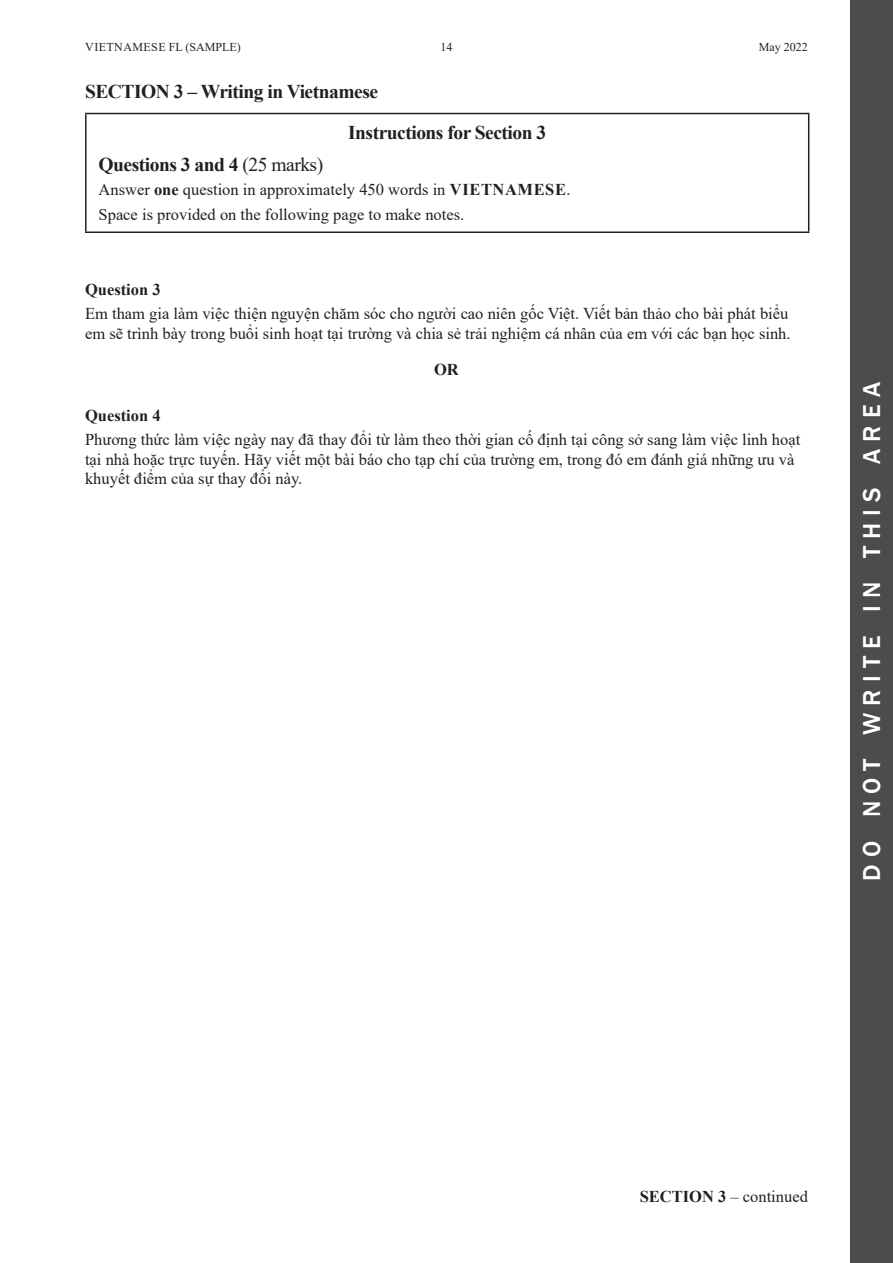
<style>
.page{position:relative;width:893px;height:1263px;background:#fff}
.page>*{position:absolute;margin:0;border:0;box-sizing:border-box;transform-origin:0 0}
.t1{font:500 25.2px "Franklin Gothic";letter-spacing:.285em;color:#fff}
.t2{font:700 19.5px/41.2px "Times New Roman";letter-spacing:-.025em;color:#231f20}
.t3{font:16.5px/19.8px "Times New Roman";color:#231f20}
.t4{font:700 16.5px "Times New Roman";color:#231f20}
.t5{font:12px "Times New Roman";color:#231f20}
.s1{font-weight:400}
.s2{font-weight:700}
</style>
<div class="page">
<div style="left:850px;top:0;width:43px;height:1263px;background:#4b4c4d"></div>
<hr style="left:85px;top:113px;width:724px;height:1px;background:#231f20">
<hr style="left:85px;top:114px;width:2px;height:117px;background:#231f20">
<hr style="left:808px;top:114px;width:1px;height:117px;background:#231f20">
<hr style="left:85px;top:231px;width:724px;height:2px;background:#231f20">
<p class="t5" style="left:85px;top:38px;width:18px">Vietnamese</p>
<p class="t5" style="left:169px;top:38px;width:73px">FL (SAMPLE)</p>
<p class="t5" style="left:440px;top:38px;width:13px">14</p>
<p class="t5" style="left:759px;top:38px;width:50px">May 2022</p>
<p class="t2" style="left:348px;top:71px;width:200px;text-indent:-263px">SECTION 3 – Writing in Vietnamese<br>Instructions for Section 3</p>
<p class="t2" style="left:99px;top:144px;width:226px">Questions 3 and 4 <span class="s1">(25 marks)</span></p>
<p class="t3" style="left:99px;top:179px;width:397px">Answer <span class="s2">one</span> question in approximately 450 words in <span class="s2">VIETNAM</span></p>
<p class="t4" style="left:534px;top:178px;width:38px">ESE<span class="s1">.</span></p>
<p class="t3" style="left:99px;top:204px;width:367px">Space is provided on the following page to make notes.</p>
<p class="t4" style="left:85px;top:277px;width:77px">Question 3</p>
<p class="t3" style="left:85px;top:303px;width:707px">Em tham gia làm việc thiện nguyện chăm sóc cho người cao niên gốc Việt. Viết bản thảo cho bài phát biểu em sẽ trình bày trong buổi sinh hoạt tại trường và chia sẻ trải nghiệm cá nhân của em với các bạn học sinh.</p>
<p class="t4" style="left:434px;top:358px;width:26px">OR</p>
<p class="t4" style="left:85px;top:403px;width:77px">Question 4</p>
<p class="t3" style="left:85px;top:429px;width:717px">Phương thức làm việc ngày nay đã thay đổi từ làm theo thời gian cố định tại công sở sang làm việc linh hoạt tại nhà hoặc trực tuyến. Hãy viết một bài báo cho tạp chí của trường em, trong đó em đánh giá những ưu và khuyết điểm của sự thay đổi này.</p>
<h1 class="t1" style="left:856px;top:881px;width:500px;rotate:-90deg">do not write in this area</h1>
<p class="t3" style="left:640px;top:1186px;width:170px"><span class="s2">SECTION 3</span> – continued</p>
</div>
